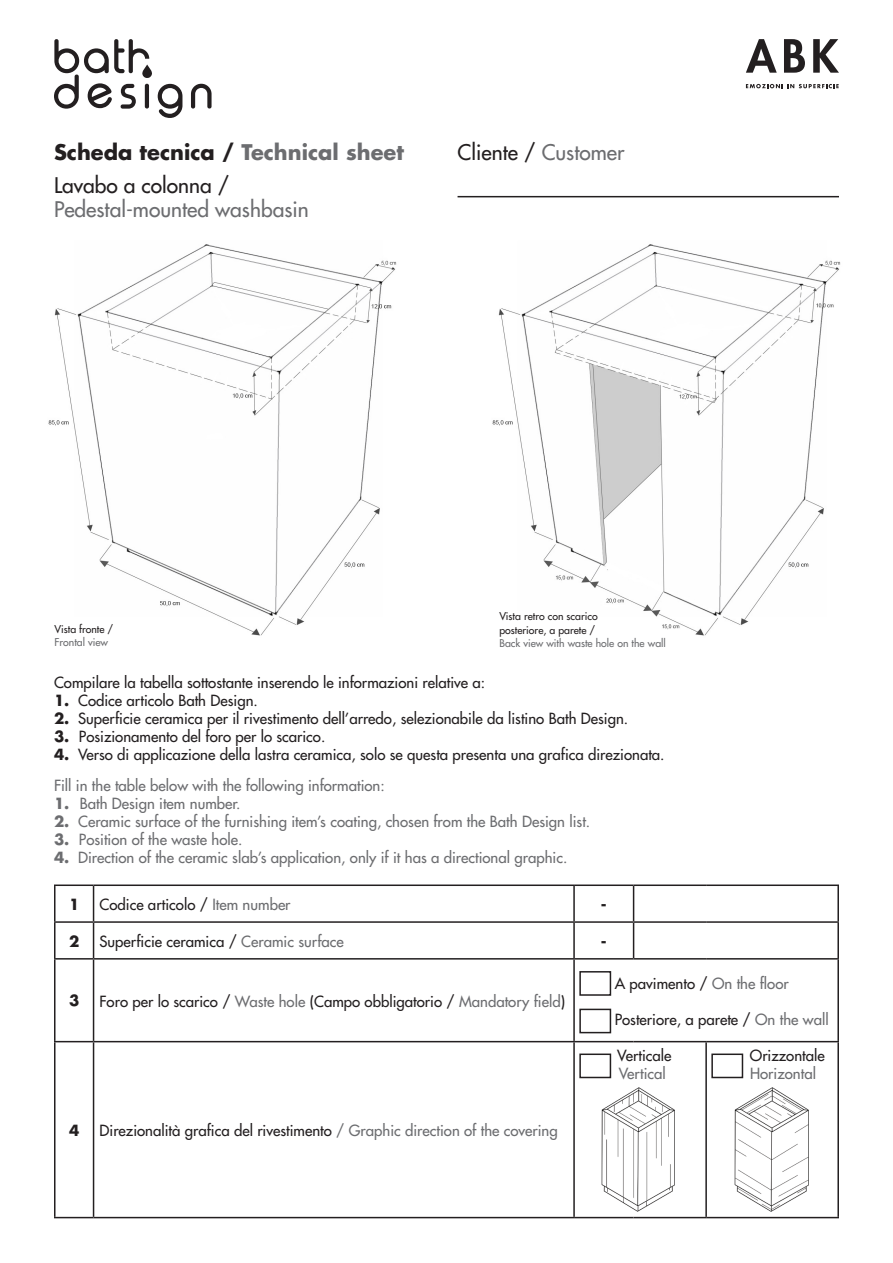
<style>
.page{position:relative;width:893px;height:1263px;background:#fff}
.page>*{position:absolute;margin:0;border:0;box-sizing:border-box;transform-origin:0 0}
.t1{font:21px "Futura";color:#231f20}
.t2{font:700 21px "Futura";color:#231f20}
.t3{font:21px "Futura";color:#6c6d70}
.t4{font:15px "Futura";color:#231f20}
.t5{font:15px "Futura";color:#6c6d70}
.t6{font:700 15px "Futura";color:#231f20}
.t7{font:10.5px "Futura";color:#231f20}
.t8{font:10.5px "Futura";color:#6c6d70}
.s1{color:#6c6d70}
.s2{font-weight:700}
</style>
<div class="page">
<svg style="left:54px;top:39px;width:98px;height:70px"></svg>
<svg style="left:158px;top:84px;width:24px;height:34px"></svg>
<svg style="left:191px;top:84px;width:21px;height:25px"></svg>
<svg style="left:746px;top:84px;width:93px;height:4px"></svg>
<svg style="left:746px;top:39px;width:31px;height:34px"></svg>
<svg style="left:784px;top:39px;width:21px;height:34px"></svg>
<svg style="left:813px;top:39px;width:26px;height:34px"></svg>
<img style="left:48px;top:244px;width:349px;height:392px">
<img style="left:492px;top:244px;width:349px;height:392px">
<hr style="left:54px;top:884px;width:40px;height:2px;background:#231f20">
<hr style="left:54px;top:886px;width:2px;height:35px;background:#231f20">
<hr style="left:94px;top:884px;width:480px;height:2px;background:#231f20">
<hr style="left:93px;top:886px;width:1px;height:35px;background:#231f20">
<hr style="left:574px;top:884px;width:60px;height:2px;background:#231f20">
<hr style="left:573px;top:886px;width:2px;height:35px;background:#231f20">
<hr style="left:634px;top:884px;width:72px;height:2px;background:#231f20">
<hr style="left:633px;top:886px;width:1px;height:35px;background:#231f20">
<hr style="left:706px;top:884px;width:133px;height:2px;background:#231f20">
<hr style="left:837px;top:886px;width:2px;height:35px;background:#231f20">
<hr style="left:54px;top:921px;width:40px;height:2px;background:#231f20">
<hr style="left:54px;top:923px;width:2px;height:35px;background:#231f20">
<hr style="left:94px;top:921px;width:480px;height:2px;background:#231f20">
<hr style="left:93px;top:923px;width:1px;height:35px;background:#231f20">
<hr style="left:574px;top:921px;width:60px;height:2px;background:#231f20">
<hr style="left:573px;top:923px;width:2px;height:35px;background:#231f20">
<hr style="left:634px;top:921px;width:72px;height:2px;background:#231f20">
<hr style="left:633px;top:923px;width:1px;height:35px;background:#231f20">
<hr style="left:706px;top:921px;width:133px;height:2px;background:#231f20">
<hr style="left:837px;top:923px;width:2px;height:35px;background:#231f20">
<hr style="left:54px;top:958px;width:40px;height:1px;background:#231f20">
<hr style="left:54px;top:959px;width:2px;height:82px;background:#231f20">
<hr style="left:94px;top:958px;width:480px;height:1px;background:#231f20">
<hr style="left:93px;top:959px;width:1px;height:82px;background:#231f20">
<hr style="left:574px;top:958px;width:60px;height:1px;background:#231f20">
<hr style="left:573px;top:959px;width:2px;height:82px;background:#231f20">
<hr style="left:634px;top:958px;width:72px;height:1px;background:#231f20">
<hr style="left:706px;top:958px;width:133px;height:1px;background:#231f20">
<hr style="left:837px;top:959px;width:2px;height:82px;background:#231f20">
<hr style="left:54px;top:1041px;width:40px;height:1px;background:#231f20">
<hr style="left:54px;top:1042px;width:2px;height:175px;background:#231f20">
<hr style="left:94px;top:1041px;width:480px;height:1px;background:#231f20">
<hr style="left:93px;top:1042px;width:1px;height:175px;background:#231f20">
<hr style="left:574px;top:1041px;width:60px;height:1px;background:#231f20">
<hr style="left:573px;top:1042px;width:2px;height:175px;background:#231f20">
<hr style="left:634px;top:1041px;width:72px;height:1px;background:#231f20">
<hr style="left:706px;top:1041px;width:133px;height:1px;background:#231f20">
<hr style="left:705px;top:1042px;width:2px;height:175px;background:#231f20">
<hr style="left:837px;top:1042px;width:2px;height:175px;background:#231f20">
<hr style="left:54px;top:1217px;width:40px;height:1px;background:#231f20">
<hr style="left:94px;top:1217px;width:480px;height:1px;background:#231f20">
<hr style="left:574px;top:1217px;width:60px;height:1px;background:#231f20">
<hr style="left:634px;top:1217px;width:72px;height:1px;background:#231f20">
<hr style="left:706px;top:1217px;width:133px;height:1px;background:#231f20">
<hr style="left:458px;top:196px;width:381px;height:1px;background:#231f20">
<div style="left:579px;top:971px;width:32px;height:25px;border:2px solid #231f20"></div>
<div style="left:579px;top:1009px;width:32px;height:24px;border:2px solid #231f20"></div>
<div style="left:579px;top:1053px;width:32px;height:25px;border:2px solid #231f20"></div>
<div style="left:711px;top:1053px;width:32px;height:25px;border:2px solid #231f20"></div>
<img style="left:601px;top:1088px;width:74px;height:124px">
<img style="left:734px;top:1088px;width:75px;height:124px">
<p class="t2" style="left:54px;top:137px;width:351px">Scheda tecnica / <span class="s1">Technical sheet</span></p>
<p class="t1" style="left:54px;top:171px;width:177px">Lavabo a colonna /</p>
<p class="t3" style="left:54px;top:195px;width:256px">Pedestal-mounted washbasin</p>
<p class="t1" style="left:458px;top:139px;width:168px">Cliente / <span class="s1">Customer</span></p>
<p class="t7" style="left:55px;top:622px;width:60px">Vista fronte /</p>
<p class="t8" style="left:55px;top:635px;width:55px">Frontal view</p>
<p class="t7" style="left:499px;top:610px;width:100px">Vista retro con scarico</p>
<p class="t7" style="left:499px;top:623px;width:97px">posteriore, a parete /</p>
<p class="t8" style="left:499px;top:637px;width:168px">Back view with waste hole on the wall</p>
<p class="t4" style="left:54px;top:673px;width:433px">Compilare la tabella sottostante inserendo le informazioni relative a:</p>
<p class="t4" style="left:54px;top:691px;width:205px"><span class="s2">1.</span> Codice articolo Bath Design.</p>
<p class="t4" style="left:54px;top:709px;width:576px"><span class="s2">2.</span> Superficie ceramica per il rivestimento dell’arredo, selezionabile da listino Bath Design.</p>
<p class="t4" style="left:54px;top:727px;width:273px"><span class="s2">3.</span> Posizionamento del foro per lo scarico.</p>
<p class="t4" style="left:54px;top:745px;width:612px"><span class="s2">4.</span> Verso di applicazione della lastra ceramica, solo se questa presenta una grafica direzionata.</p>
<p class="t5" style="left:54px;top:775px;width:332px">Fill in the table below with the following information:</p>
<p class="t5" style="left:54px;top:793px;width:188px"><span class="s2">1.</span> Bath Design item number.</p>
<p class="t5" style="left:54px;top:811px;width:538px"><span class="s2">2.</span> Ceramic surface of the furnishing item’s coating, chosen from the Bath Design list.</p>
<p class="t5" style="left:54px;top:829px;width:190px"><span class="s2">3.</span> Position of the waste hole.</p>
<p class="t5" style="left:54px;top:847px;width:515px"><span class="s2">4.</span> Direction of the ceramic slab’s application, only if it has a directional graphic.</p>
<p class="t6" style="left:69px;top:894px;width:12px">1</p>
<p class="t4" style="left:100px;top:895px;width:193px">Codice articolo / <span class="s1">Item number</span></p>
<p class="t6" style="left:601px;top:894px;width:7px">-</p>
<p class="t6" style="left:69px;top:931px;width:12px">2</p>
<p class="t4" style="left:100px;top:932px;width:246px">Superficie ceramica / <span class="s1">Ceramic surface</span></p>
<p class="t6" style="left:601px;top:931px;width:7px">-</p>
<p class="t6" style="left:69px;top:990px;width:12px">3</p>
<p class="t4" style="left:100px;top:991px;width:467px">Foro per lo scarico / <span class="s1">Waste hole</span> (Campo obbligatorio / <span class="s1">Mandatory field</span>)</p>
<p class="t6" style="left:69px;top:1120px;width:12px">4</p>
<p class="t4" style="left:100px;top:1121px;width:460px">Direzionalità grafica del rivestimento <span class="s1">/ Graphic direction of the covering</span></p>
<p class="t4" style="left:615px;top:973px;width:175px">A pavimento / <span class="s1">On the floor</span></p>
<p class="t4" style="left:615px;top:1009px;width:215px">Posteriore, a parete / <span class="s1">On the wall</span></p>
<p class="t4" style="left:617px;top:1045px;width:56px">Verticale</p>
<p class="t5" style="left:619px;top:1063px;width:48px">Vertical</p>
<p class="t4" style="left:750px;top:1045px;width:76px">Orizzontale</p>
<p class="t5" style="left:750px;top:1063px;width:67px">Horizontal</p>
</div>
